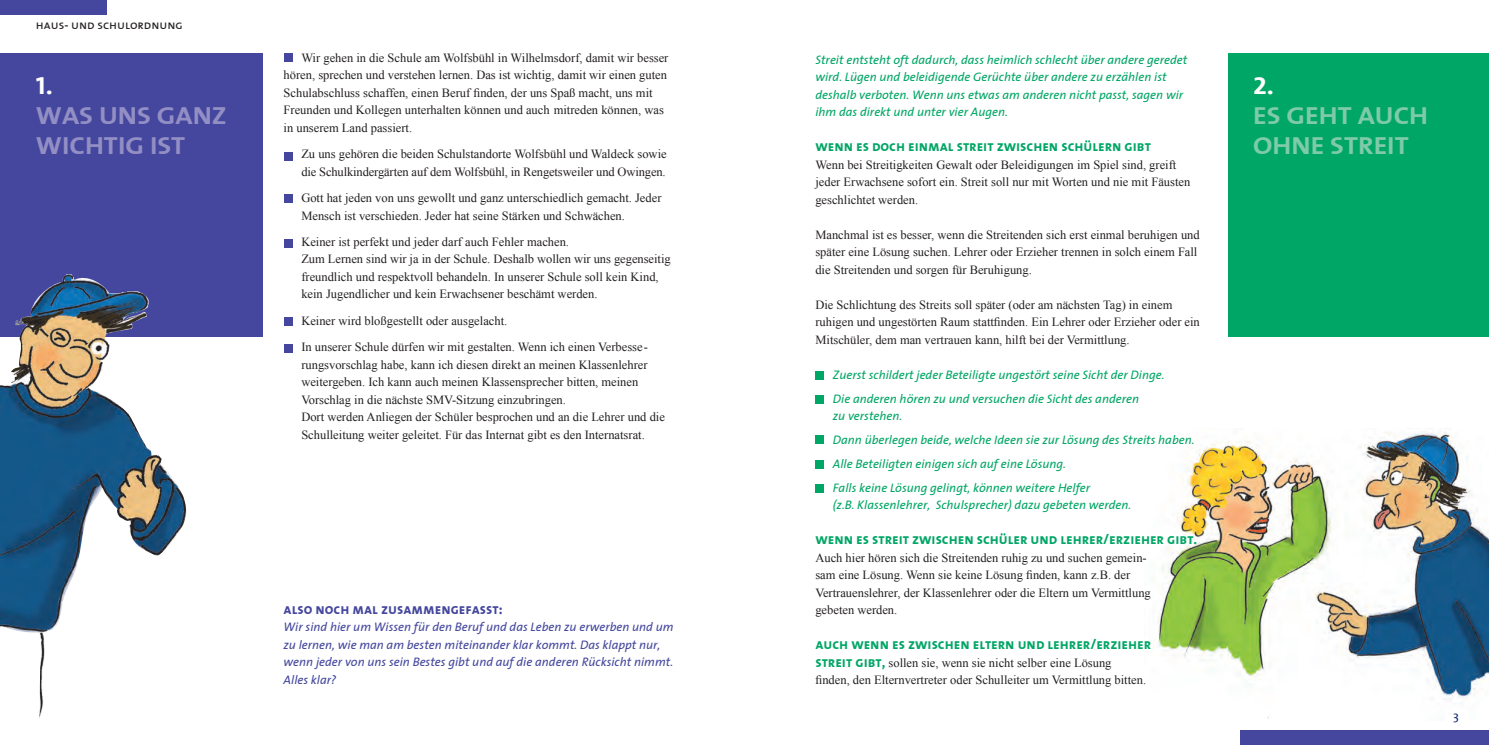
<style>
.page{position:relative;width:1489px;height:745px;background:#fff}
.page>*{position:absolute;margin:0;border:0;box-sizing:border-box;transform-origin:0 0}
.t1{font:25px/30px "The Sans Bold Caps";color:#938fc5;scale:1.1 1}
.t2{font:25px/30px "The Sans Bold Caps";color:#7ecaaa;scale:1.1 1}
.t3{font:25px "The Sans Bold Caps";color:#fff;scale:1.1 1}
.t4{font:15px "The Sans Bold Caps";color:#00a665;scale:.95 1}
.t5{font:15px "The Sans Bold Caps";color:#44479d;scale:.95 1}
.t6{font:12.5px/17.5px "Times New Roman";color:#231f20}
.t7{font:italic 12.5px/23.8px "The Sans";color:#00a665}
.t8{font:italic 12.5px/17.5px "The Sans";color:#44479d}
.t9{font:12.5px "The Sans Caps";color:#231f20}
.t10{font:12.5px "The Sans";color:#0f236c}
.s1{font-family:"The Sans Bold Caps";font-size:15px;color:#00a665}
</style>
<div class="page">
<img style="left:1158px;top:428px;width:330px;height:291px">
<div style="left:1445px;top:709px;width:21px;height:32px;background:#fff"></div>
<div style="left:0;top:0;width:106px;height:14px;background:#44479d"></div>
<div style="left:0;top:53px;width:262px;height:284px;background:#44479d"></div>
<img style="left:0;top:274px;width:187px;height:444px">
<div style="left:1240px;top:730px;width:248px;height:14px;background:#44479d"></div>
<div style="left:1228px;top:53px;width:260px;height:284px;background:#00a665"></div>
<div style="left:815px;top:370px;width:9px;height:9px;background:#00a665"></div>
<div style="left:815px;top:394px;width:9px;height:9px;background:#00a665"></div>
<div style="left:815px;top:435px;width:9px;height:9px;background:#00a665"></div>
<div style="left:815px;top:460px;width:9px;height:9px;background:#00a665"></div>
<div style="left:815px;top:484px;width:9px;height:9px;background:#00a665"></div>
<div style="left:284px;top:53px;width:9px;height:9px;background:#44479d"></div>
<div style="left:283px;top:151px;width:9px;height:9px;background:#44479d"></div>
<div style="left:283px;top:194px;width:9px;height:9px;background:#44479d"></div>
<div style="left:283px;top:238px;width:9px;height:9px;background:#44479d"></div>
<div style="left:283px;top:316px;width:9px;height:9px;background:#44479d"></div>
<div style="left:283px;top:344px;width:9px;height:9px;background:#44479d"></div>
<p class="t9" style="left:36px;top:15px;width:148px">haus- und schulordnung</p>
<h1 class="t3" style="left:36px;top:65px;width:17px">1.</h1>
<h1 class="t1" style="left:36px;top:100px;width:175px">WAS UNS GANZ<br>WICHTIG IST</h1>
<p class="t6" style="left:283px;top:49px;width:386px;text-indent:18px">Wir gehen in die Schule am Wolfsbühl in Wilhelmsdorf, damit wir besser hören, sprechen und verstehen lernen. Das ist wichtig, damit wir einen guten Schulabschluss schaffen, einen Beruf finden, der uns Spaß macht, uns mit Freunden und Kollegen unterhalten können und auch mitreden können, was in unserem Land passiert.</p>
<p class="t6" style="left:301px;top:145px;width:367px">Zu uns gehören die beiden Schulstandorte Wolfsbühl und Waldeck sowie die Schulkindergärten auf dem Wolfsbühl, in Rengetsweiler und Owingen.</p>
<p class="t6" style="left:301px;top:189px;width:361px">Gott hat jeden von uns gewollt und ganz unterschiedlich gemacht. Jeder<br>Mensch ist verschieden. Jeder hat seine Stärken und Schwächen.</p>
<p class="t6" style="left:301px;top:232px;width:371px">Keiner ist perfekt und jeder darf auch Fehler machen.<br>Zum Lernen sind wir ja in der Schule. Deshalb wollen wir uns gegenseitig freundlich und respektvoll behandeln. In unserer Schule soll kein Kind, kein Jugendlicher und kein Erwachsener beschämt werden.</p>
<p class="t6" style="left:301px;top:307px;width:348px;line-height:26.2px">Keiner wird bloßgestellt oder ausgelacht.<br>In unserer Schule dürfen wir mit gestalten. Wenn ich einen Verbesse-</p>
<p class="t6" style="left:301px;top:355px;width:365px">rungsvorschlag habe, kann ich diesen direkt an meinen Klassenlehrer weitergeben. Ich kann auch meinen Klassensprecher bitten, meinen Vorschlag in die nächste SMV-Sitzung einzubringen.<br>Dort werden Anliegen der Schüler besprochen und an die Lehrer und die Schulleitung weiter geleitet. Für das Internat gibt es den Internatsrat.</p>
<p class="t5" style="left:283px;top:595px;width:232px">also noch mal zusammengefasst:</p>
<p class="t8" style="left:283px;top:617px;width:391px">Wir sind hier um Wissen für den Beruf und das Leben zu erwerben und um zu lernen, wie man am besten miteinander klar kommt. Das klappt nur, wenn jeder von uns sein Bestes gibt und auf die anderen Rücksicht nimmt.<br>Alles klar?</p>
<p class="t7" style="left:815px;top:50px;width:373px;line-height:17.5px">Streit entsteht oft dadurch, dass heimlich schlecht über andere geredet wird. Lügen und beleidigende Gerüchte über andere zu erzählen ist deshalb verboten. Wenn uns etwas am anderen nicht passt, sagen wir ihm das direkt und unter vier Augen.</p>
<p class="t4" style="left:815px;top:133px;width:355px">wenn es doch einmal streit zwischen schülern gibt</p>
<p class="t6" style="left:815px;top:155px;width:376px">Wenn bei Streitigkeiten Gewalt oder Beleidigungen im Spiel sind, greift jeder Erwachsene sofort ein. Streit soll nur mit Worten und nie mit Fäusten geschlichtet werden.</p>
<p class="t6" style="left:815px;top:225px;width:386px">Manchmal ist es besser, wenn die Streitenden sich erst einmal beruhigen und später eine Lösung suchen. Lehrer oder Erzieher trennen in solch einem Fall die Streitenden und sorgen für Beruhigung.</p>
<p class="t6" style="left:815px;top:295px;width:386px">Die Schlichtung des Streits soll später (oder am nächsten Tag) in einem ruhigen und ungestörten Raum stattfinden. Ein Lehrer oder Erzieher oder ein<br>Mitschüler, dem man vertrauen kann, hilft bei der Vermittlung.</p>
<p class="t7" style="left:832px;top:362px;width:333px">Zuerst schildert jeder Beteiligte ungestört seine Sicht der Dinge.<br>Die anderen hören zu und versuchen die Sicht des anderen</p>
<p class="t7" style="left:832px;top:403px;width:363px">zu verstehen.<br>Dann überlegen beide, welche Ideen sie zur Lösung des Streits haben.<br>Alle Beteiligten einigen sich auf eine Lösung.<br>Falls keine Lösung gelingt, können weitere Helfer</p>
<p class="t7" style="left:832px;top:492px;width:300px">(z.B. Klassenlehrer, Schulsprecher) dazu gebeten werden.</p>
<p class="t4" style="left:815px;top:526px;width:403px">wenn es streit zwischen schüler und lehrer/erzieher gibt.</p>
<p class="t6" style="left:815px;top:548px;width:337px">Auch hier hören sich die Streitenden ruhig zu und suchen gemein&shy;sam eine Lösung. Wenn sie keine Lösung finden, kann z.B. der Vertrauenslehrer, der Klassenlehrer oder die Eltern um Vermittlung gebeten werden.</p>
<p class="t4" style="left:815px;top:631px;width:355px">auch wenn es zwischen eltern und lehrer/erzieher</p>
<p class="t6" style="left:815px;top:653px;width:332px"><span class="s1">streit gibt,</span> sollen sie, wenn sie nicht selber eine Lösung finden, den Elternvertreter oder Schulleiter um Vermittlung bitten.</p>
<h1 class="t3" style="left:1253px;top:65px;width:20px">2.</h1>
<h1 class="t2" style="left:1253px;top:100px;width:160px">ES GEHT AUCH<br>OHNE STREIT</h1>
<p class="t10" style="left:1453px;top:704px;width:7px">3</p>
</div>
